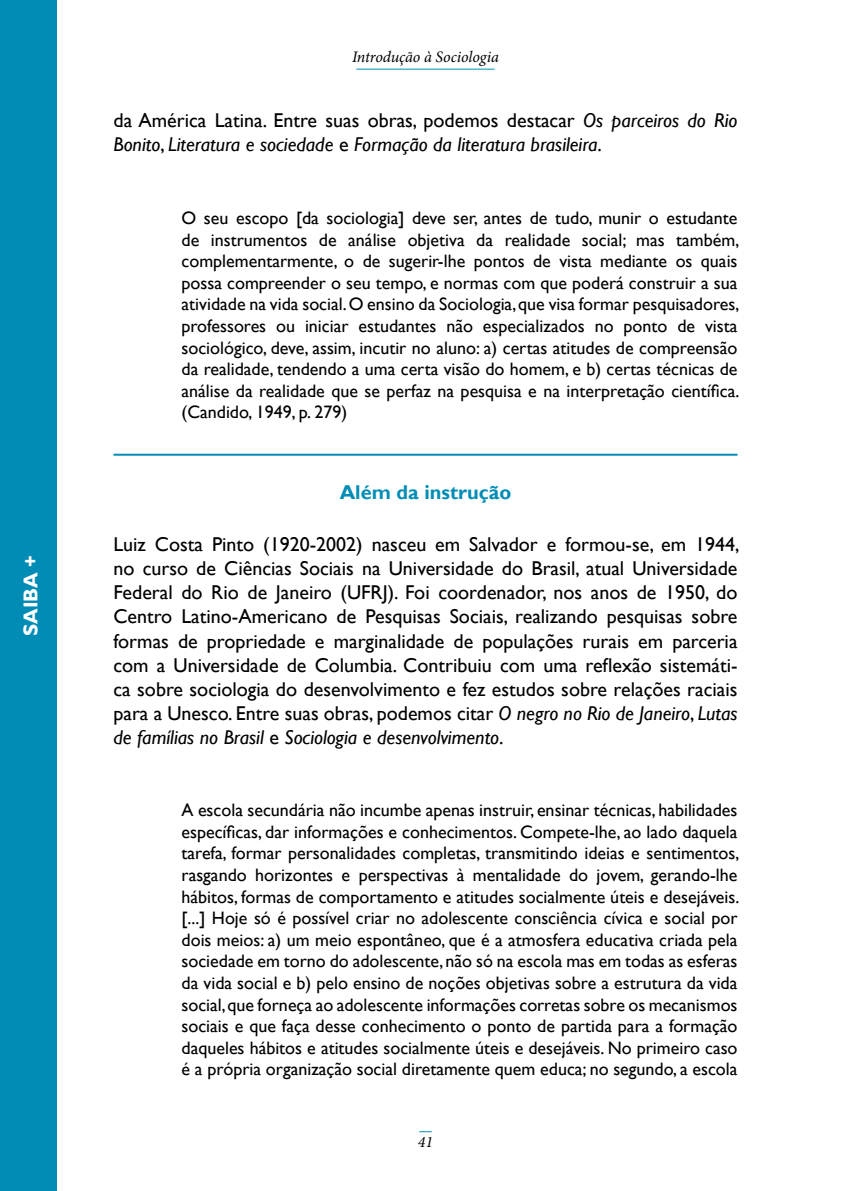
<style>
.page{position:relative;width:851px;height:1191px;background:#fff}
.page>*{position:absolute;margin:0;border:0;box-sizing:border-box;transform-origin:0 0}
.t1{font:20px/24px "Gill Sans";color:#000;text-align:justify}
.t2{font:italic 20px/24px "Gill Sans";color:#000}
.t3{font:700 20px "Gill Sans";color:#018cb6}
.t4{font:700 20px "Gill Sans";color:#fff}
.t5{font:18px/21.6px "Gill Sans";color:#000;text-align:justify}
.t6{font:italic 16px "Minion Pro";letter-spacing:-.005em;color:#000}
.s1{font-style:normal}
.s2{font-style:italic}
</style>
<div class="page">
<svg style="left:419px;top:1131px;width:12px;height:1px"></svg>
<hr style="left:356px;top:69px;width:138px;height:1px;background:#018cb6">
<div style="left:0;top:0;width:57px;height:1191px;background:#018cb6"></div>
<hr style="left:113px;top:454px;width:624px;height:2px;background:#018cb6">
<p class="t4" style="left:19px;top:636px;width:83px;rotate:-90deg">SAIBA +</p>
<p class="t6" style="left:352px;top:46px;width:148px">Introdução à Sociologia</p>
<p class="t2" style="left:113px;top:109px;width:625px"><span class="s1">da América Latina. Entre suas obras, podemos destacar</span> Os parceiros do Rio<br>Bonito<span class="s1">,</span> Literatura e sociedade <span class="s1">e</span> Formação da literatura brasileira<span class="s1">.</span></p>
<p class="t5" style="left:181px;top:207px;width:559px">O seu escopo [da sociologia] deve ser, antes de tudo, munir o estudante de instrumentos de análise objetiva da realidade social; mas também, complementarmente, o de sugerir-lhe pontos de vista mediante os quais possa compreender o seu tempo, e normas com que poderá construir a sua atividade na vida social. O ensino da Sociologia, que visa formar pesquisadores, professores ou iniciar estudantes não especializados no ponto de vista sociológico, deve, assim, incutir no aluno: a) certas atitudes de compreensão da realidade, tendendo a uma certa visão do homem, e b) certas técnicas de análise da realidade que se perfaz na pesquisa e na interpretação científica. (Candido, 1949, p. 279)</p>
<p class="t3" style="left:339px;top:480px;width:173px">Além da instrução</p>
<p class="t1" style="left:113px;top:533px;width:627px">Luiz Costa Pinto (1920-2002) nasceu em Salvador e formou-se, em 1944, no curso de Ciências Sociais na Universidade do Brasil, atual Universidade Federal do Rio de Janeiro (UFRJ). Foi coordenador, nos anos de 1950, do Centro Latino-Americano de Pesquisas Sociais, realizando pesquisas sobre formas de propriedade e marginalidade de populações rurais em parceria com a Universidade de Columbia. Contribuiu com uma reflexão sistemáti&shy;ca sobre sociologia do desenvolvimento e fez estudos sobre relações raciais para a Unesco. Entre suas obras, podemos citar <span class="s2">O negro no Rio de Janeiro</span>, <span class="s2">Lutas de famílias no Brasil</span> e <span class="s2">Sociologia e desenvolvimento</span>.</p>
<p class="t5" style="left:181px;top:799px;width:559px">A escola secundária não incumbe apenas instruir, ensinar técnicas, habilidades específicas, dar informações e conhecimentos. Compete-lhe, ao lado daquela tarefa, formar personalidades completas, transmitindo ideias e sentimentos, rasgando horizontes e perspectivas à mentalidade do jovem, gerando-lhe hábitos, formas de comportamento e atitudes socialmente úteis e desejáveis. [...] Hoje só é possível criar no adolescente consciência cívica e social por dois meios: a) um meio espontâneo, que é a atmosfera educativa criada pela sociedade em torno do adolescente, não só na escola mas em todas as esferas da vida social e b) pelo ensino de noções objetivas sobre a estrutura da vida social, que forneça ao adolescente informações corretas sobre os mecanismos sociais e que faça desse conhecimento o ponto de partida para a formação daqueles hábitos e atitudes socialmente úteis e desejáveis. No primeiro caso é a própria organização social diretamente quem educa; no segundo, a escola</p>
<p class="t6" style="left:418px;top:1131px;width:17px">41</p>
</div>
